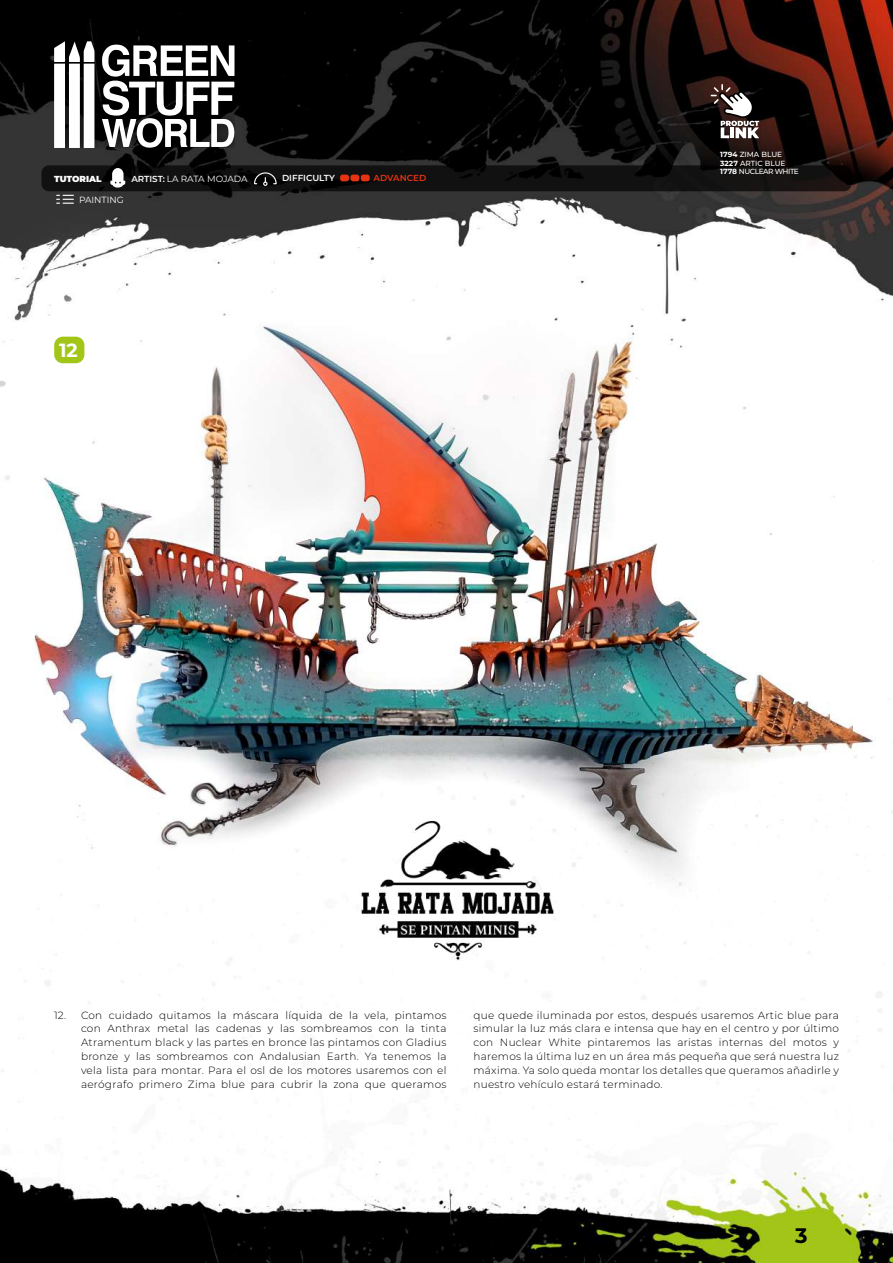
<style>
.page{position:relative;width:893px;height:1263px;background:#fff}
.page>*{position:absolute;margin:0;border:0;box-sizing:border-box;transform-origin:0 0}
.t1{font:700 21px "Montserrat";color:#000}
.t2{font:700 19.05px "Montserrat";color:#fff}
.t3{font:300 10.5px/13.8px "Montserrat";letter-spacing:.025em;color:#000;text-align:justify}
.t4{font:9px "Montserrat";color:#fff}
.t5{font:600 8.7px "Montserrat";color:#fff}
.t6{font:900 8.7px "Montserrat";color:#fff}
.t7{font:600 8.7px "Montserrat";color:#e63312}
.t8{font:500 7.35px/8.6px "Montserrat";letter-spacing:-.01em;color:#fff}
.s1{font-weight:600;font-size:8.7px}
.s2{font-weight:700}
</style>
<div class="page">
<img style="left:0;top:0;width:893px;height:315px">
<img style="left:0;top:1049px;width:893px;height:214px">
<img style="left:94px;top:41px;width:140px;height:107px">
<svg style="left:54px;top:41px;width:40px;height:107px"></svg>
<svg style="left:102px;top:45px;width:132px;height:103px"></svg>
<svg style="left:41px;top:165px;width:810px;height:26px;background:#0f0e0e"></svg>
<svg style="left:110px;top:168px;width:15px;height:20px"></svg>
<svg style="left:57px;top:195px;width:16px;height:9px"></svg>
<div style="left:340px;top:175px;width:9px;height:6px;background:#e63312;border-radius:2px"></div>
<div style="left:350px;top:175px;width:9px;height:6px;background:#e63312;border-radius:2px"></div>
<div style="left:361px;top:175px;width:9px;height:6px;background:#e63312;border-radius:2px"></div>
<svg style="left:254px;top:172px;width:23px;height:14px"></svg>
<img style="left:0;top:315px;width:893px;height:716px">
<div style="left:54px;top:337px;width:30px;height:26px;background:#a2c617;border-radius:9px"></div>
<img style="left:353px;top:817px;width:208px;height:147px">
<svg style="left:711px;top:84px;width:48px;height:54px"></svg>
<p class="t6" style="left:54px;top:172px;width:49px">TUTORIAL</p>
<p class="t4" style="left:131px;top:173px;width:118px"><span class="s1">ARTIST:</span> LA RATA MOJADA</p>
<p class="t5" style="left:282px;top:172px;width:54px">DIFFICULTY</p>
<p class="t7" style="left:373px;top:172px;width:54px">ADVANCED</p>
<p class="t4" style="left:79px;top:193px;width:46px">PAINTING</p>
<h2 class="t2" style="left:59px;top:337px;width:20px">12</h2>
<p class="t8" style="left:720px;top:150px;width:80px"><span class="s2">1794</span> ZIMA BLUE<br><span class="s2">3227</span> ARTIC BLUE<br><span class="s2">1778</span> NUCLEAR WHITE</p>
<p class="t3" style="left:81px;top:1008px;width:367px;text-indent:-27px">12. Con cuidado quitamos la máscara líquida de la vela, pintamos con Anthrax metal las cadenas y las sombreamos con la tinta Atramentum black y las partes en bronce las pintamos con Gladius bronze y las sombreamos con Andalusian Earth. Ya tenemos la vela lista para montar. Para el osl de los motores usaremos con el aerógrafo primero Zima blue para cubrir la zona que queramos</p>
<p class="t3" style="left:473px;top:1008px;width:367px">que quede iluminada por estos, después usaremos Artic blue para simular la luz más clara e intensa que hay en el centro y por último con Nuclear White pintaremos las aristas internas del motos y haremos la última luz en un área más pequeña que será nuestra luz máxima. Ya solo queda montar los detalles que queramos añadirle y nuestro vehículo estará terminado.</p>
<h1 class="t1" style="left:795px;top:1220px;width:14px">3</h1>
</div>
